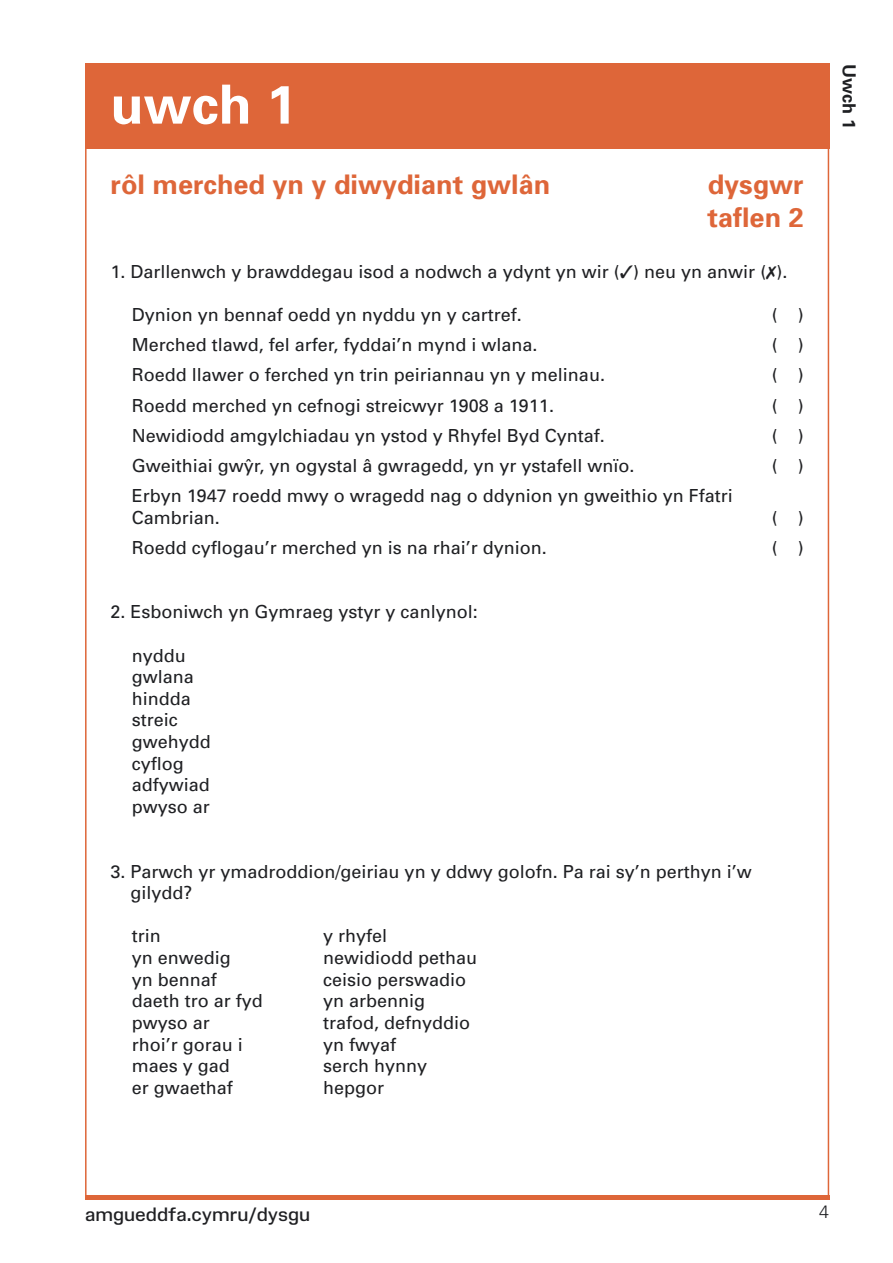
<style>
.page{position:relative;width:893px;height:1263px;background:#fff}
.page>*{position:absolute;margin:0;border:0;box-sizing:border-box;transform-origin:0 0}
.t1{font:700 54px "Univers";color:#fff}
.t2{font:700 27px/32.4px "Univers";color:#de6639}
.t3{font:18px/21.6px "Univers";color:#1f2023}
.t4{font:18px "Amgueddfa Body";color:#1f2023}
.t5{font:700 18px "Univers";color:#1f2023}
</style>
<div class="page">
<hr style="left:85px;top:1195px;width:744px;height:4px;background:#de6639">
<div style="left:85px;top:64px;width:744px;height:85px;background:#de6639"></div>
<h1 class="t1" style="left:111px;top:72px;width:188px">uwch 1</h1>
<h2 class="t2" style="left:111px;top:169px;width:441px">rôl merched yn y diwydiant gwlân</h2>
<h2 class="t2" style="left:708px;top:169px;width:98px">dysgwr taflen 2</h2>
<p class="t3" style="left:111px;top:261px;width:678px">1. Darllenwch y brawddegau isod a nodwch a ydynt yn wir (✓) neu yn anwir (✗).</p>
<p class="t3" style="left:132px;top:304px;width:392px">Dynion yn bennaf oedd yn nyddu yn y cartref.</p>
<p class="t3" style="left:772px;top:304px;width:34px">( )</p>
<p class="t3" style="left:132px;top:334px;width:407px">Merched tlawd, fel arfer, fyddai’n mynd i wlana.</p>
<p class="t3" style="left:772px;top:334px;width:34px">( )</p>
<p class="t3" style="left:132px;top:364px;width:475px">Roedd llawer o ferched yn trin peiriannau yn y melinau.</p>
<p class="t3" style="left:772px;top:364px;width:34px">( )</p>
<p class="t3" style="left:132px;top:395px;width:424px">Roedd merched yn cefnogi streicwyr 1908 a 1911.</p>
<p class="t3" style="left:772px;top:395px;width:34px">( )</p>
<p class="t3" style="left:132px;top:425px;width:475px">Newidiodd amgylchiadau yn ystod y Rhyfel Byd Cyntaf.</p>
<p class="t3" style="left:772px;top:425px;width:34px">( )</p>
<p class="t3" style="left:132px;top:455px;width:504px">Gweithiai gwyˆ r, yn ogystal â gwragedd, yn yr ystafell wnïo.</p>
<p class="t3" style="left:772px;top:455px;width:34px">( )</p>
<p class="t3" style="left:132px;top:485px;width:603px">Erbyn 1947 roedd mwy o wragedd nag o ddynion yn gweithio yn Ffatri<br>Cambrian.</p>
<p class="t3" style="left:772px;top:506px;width:34px">( )</p>
<p class="t3" style="left:132px;top:537px;width:417px">Roedd cyflogau’r merched yn is na rhai’r dynion.</p>
<p class="t3" style="left:772px;top:537px;width:34px">( )</p>
<p class="t3" style="left:111px;top:601px;width:369px">2. Esboniwch yn Gymraeg ystyr y canlynol:</p>
<p class="t3" style="left:132px;top:645px;width:81px">nyddu gwlana hindda streic gwehydd cyflog adfywiad pwyso ar</p>
<p class="t3" style="left:131px;top:861px;width:623px;text-indent:-20px">3. Parwch yr ymadroddion/geiriau yn y ddwy golofn. Pa rai sy’n perthyn i’w gilydd?</p>
<p class="t3" style="left:132px;top:925px;width:30px">trin</p>
<p class="t3" style="left:323px;top:925px;width:66px">y rhyfel</p>
<p class="t3" style="left:132px;top:947px;width:101px">yn enwedig</p>
<p class="t3" style="left:323px;top:947px;width:156px">newidiodd pethau</p>
<p class="t3" style="left:132px;top:969px;width:87px">yn bennaf</p>
<p class="t3" style="left:323px;top:969px;width:145px">ceisio perswadio</p>
<p class="t3" style="left:132px;top:990px;width:133px">daeth tro ar fyd</p>
<p class="t3" style="left:323px;top:990px;width:104px">yn arbennig</p>
<p class="t3" style="left:132px;top:1012px;width:80px">pwyso ar</p>
<p class="t3" style="left:323px;top:1012px;width:149px">trafod, defnyddio</p>
<p class="t3" style="left:132px;top:1033px;width:113px">rhoi’r gorau i</p>
<p class="t3" style="left:323px;top:1033px;width:75px">yn fwyaf</p>
<p class="t3" style="left:132px;top:1055px;width:100px">maes y gad</p>
<p class="t3" style="left:323px;top:1055px;width:106px">serch hynny</p>
<p class="t3" style="left:132px;top:1077px;width:103px">er gwaethaf</p>
<p class="t3" style="left:323px;top:1077px;width:63px">hepgor</p>
<p class="t5" style="left:860px;top:64px;width:67px;rotate:90deg">Uwch 1</p>
<p class="t4" style="left:85px;top:1203px;width:227px">amgueddfa.cymru/dysgu</p>
</div>
